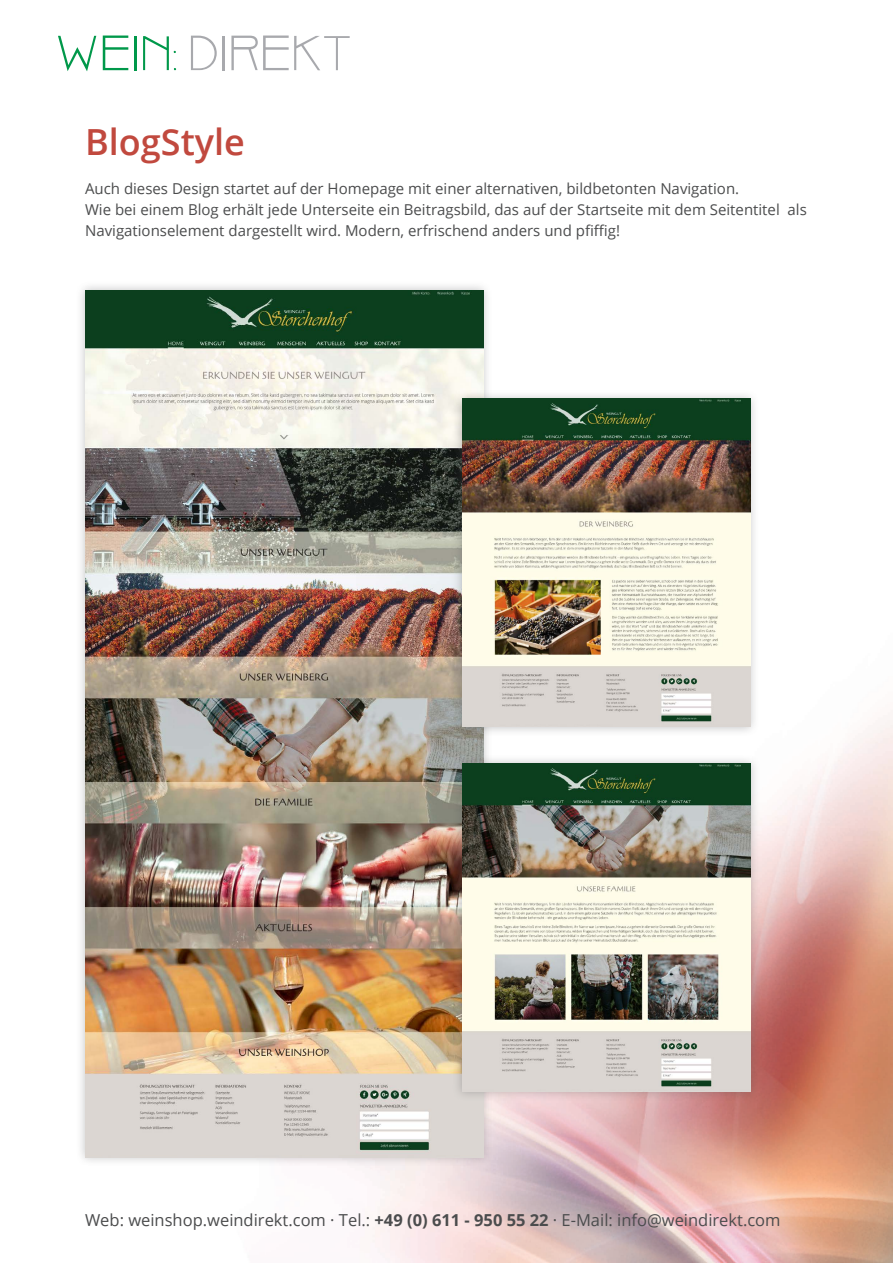
<style>
.page{position:relative;width:893px;height:1263px;background:#fff}
.page>*{position:absolute;margin:0;border:0;box-sizing:border-box;transform-origin:0 0}
.t1{font:600 36px "Open Sans";color:#c1493e}
.t2{font:16.5px "Open Sans";color:#4b4c4d}
.t3{font:15px/21px "Open Sans";color:#4b4c4d}
.s1{font-weight:700}
</style>
<div class="page">
<img style="left:364px;top:710px;width:529px;height:553px">
<svg style="left:58px;top:36px;width:38px;height:35px"></svg>
<svg style="left:103px;top:36px;width:25px;height:34px"></svg>
<hr style="left:134px;top:36px;width:3px;height:34px;background:#00984a">
<svg style="left:143px;top:36px;width:33px;height:34px"></svg>
<svg style="left:191px;top:36px;width:26px;height:34px"></svg>
<hr style="left:223px;top:36px;width:2px;height:34px;background:#a8a9ad">
<svg style="left:231px;top:36px;width:119px;height:34px"></svg>
<div style="left:75px;top:280px;width:418px;height:887px;background:#57585a;opacity:.35"></div>
<img style="left:85px;top:290px;width:398px;height:867px">
<div style="left:452px;top:389px;width:308px;height:348px;background:#57585a;opacity:.35"></div>
<img style="left:462px;top:399px;width:288px;height:328px">
<div style="left:452px;top:754px;width:308px;height:347px;background:#57585a;opacity:.35"></div>
<img style="left:462px;top:763px;width:288px;height:328px">
<p class="t1" style="left:85px;top:117px;width:161px">BlogStyle</p>
<p class="t3" style="left:85px;top:178px;width:656px">Auch dieses Design startet auf der Homepage mit einer alternativen, bildbetonten Navigation.</p>
<p class="t3" style="left:85px;top:199px;width:723px">Wie bei einem Blog erhält jede Unterseite ein Beitragsbild, das auf der Startseite mit dem Seitentitel als<br>Navigationselement dargestellt wird. Modern, erfrischend anders und pfiffig!</p>
<p class="t2" style="left:85px;top:1208px;width:697px">Web: weinshop.weindirekt.com · Tel.: <span class="s1">+49 (0) 611 - 950 55 22</span> · E-Mail: info@weindirekt.com</p>
</div>
